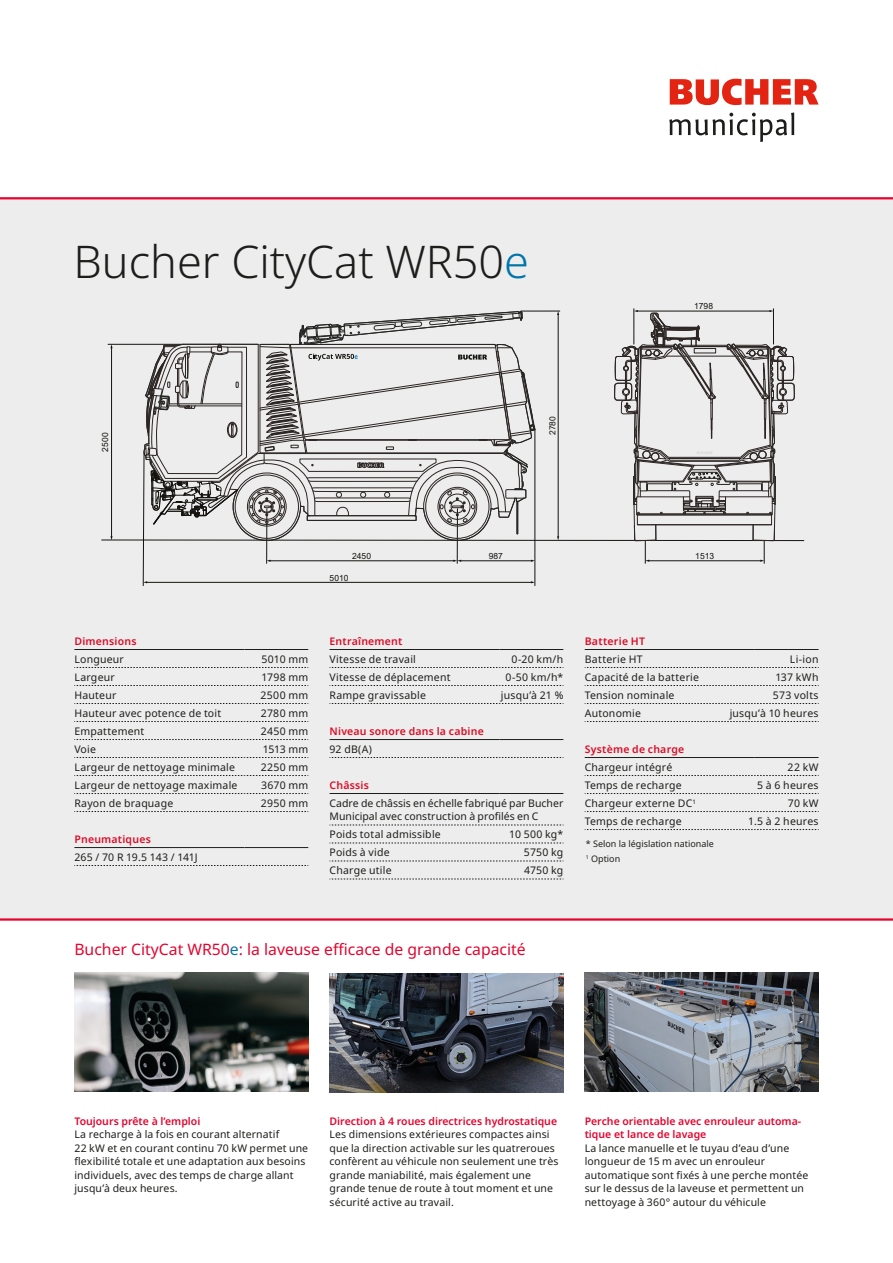
<style>
.page{position:relative;width:893px;height:1263px;background:#fff}
.page>*{position:absolute;margin:0;border:0;box-sizing:border-box;transform-origin:0 0}
.Headline_30_32{font:300 45px "Noto Sans";color:#1d1d1b}
.Headline_small_10_13{font:15.75px "Noto Sans";color:#e4042e}
.Text_7_9pt{font:10.5px/13.5px "Noto Sans";letter-spacing:.01em;color:#1d1d1b}
.LINE_left_7_9pt{font:10.5px "Noto Sans";letter-spacing:.02em;color:#1d1d1b}
.Caption_header_7_10{font:600 10.5px/13.5px "Noto Sans";color:#e4042e}
.HEAD_Column_Title_7_9pt_left{font:600 10.5px "Noto Sans";letter-spacing:.02em;color:#dc0c26}
.LINE_right_7_9pt{font:10.5px "Noto Sans";letter-spacing:.02em;color:#1d1d1b}
.LINE_left_7_9pt-2{font:10.5px "Noto Sans";letter-spacing:-.015em;color:#1d1d1b}
.Caption_copy_7_10{font:9px "Noto Sans";color:#1d1d1b}
.t1{font:8.55px "Arial";color:#13120e}
.s1{color:#0075aa}
</style>
<div class="page">
<div style="left:0;top:199px;width:893px;height:720px;background:#ededed"></div>
<hr style="left:0;top:197px;width:893px;height:2px;background:#e4042e">
<hr style="left:0;top:918px;width:893px;height:3px;background:#e4042e">
<svg style="left:74px;top:667px;width:234px;height:1px"></svg>
<svg style="left:74px;top:685px;width:234px;height:1px"></svg>
<svg style="left:74px;top:703px;width:234px;height:1px"></svg>
<svg style="left:74px;top:721px;width:234px;height:1px"></svg>
<svg style="left:74px;top:739px;width:234px;height:1px"></svg>
<svg style="left:74px;top:757px;width:234px;height:1px"></svg>
<svg style="left:74px;top:775px;width:234px;height:1px"></svg>
<svg style="left:74px;top:793px;width:234px;height:1px"></svg>
<svg style="left:74px;top:811px;width:234px;height:1px"></svg>
<svg style="left:74px;top:865px;width:234px;height:1px"></svg>
<hr style="left:74px;top:649px;width:170px;height:1px;background:#1d1d1b">
<hr style="left:244px;top:649px;width:64px;height:1px;background:#1d1d1b">
<hr style="left:74px;top:847px;width:170px;height:1px;background:#1d1d1b">
<hr style="left:244px;top:847px;width:64px;height:1px;background:#1d1d1b">
<svg style="left:330px;top:667px;width:234px;height:1px"></svg>
<svg style="left:330px;top:685px;width:234px;height:1px"></svg>
<svg style="left:330px;top:703px;width:234px;height:1px"></svg>
<svg style="left:330px;top:757px;width:234px;height:1px"></svg>
<svg style="left:330px;top:825px;width:234px;height:1px"></svg>
<svg style="left:330px;top:843px;width:234px;height:1px"></svg>
<svg style="left:330px;top:861px;width:234px;height:1px"></svg>
<svg style="left:330px;top:879px;width:234px;height:1px"></svg>
<hr style="left:330px;top:649px;width:170px;height:1px;background:#1d1d1b">
<hr style="left:500px;top:649px;width:63px;height:1px;background:#1d1d1b">
<hr style="left:330px;top:739px;width:170px;height:1px;background:#1d1d1b">
<hr style="left:500px;top:739px;width:63px;height:1px;background:#1d1d1b">
<hr style="left:330px;top:793px;width:170px;height:1px;background:#1d1d1b">
<hr style="left:500px;top:793px;width:63px;height:1px;background:#1d1d1b">
<svg style="left:585px;top:667px;width:234px;height:1px"></svg>
<svg style="left:585px;top:685px;width:234px;height:1px"></svg>
<svg style="left:585px;top:703px;width:234px;height:1px"></svg>
<svg style="left:585px;top:721px;width:234px;height:1px"></svg>
<svg style="left:585px;top:775px;width:234px;height:1px"></svg>
<svg style="left:585px;top:793px;width:234px;height:1px"></svg>
<svg style="left:585px;top:811px;width:234px;height:1px"></svg>
<svg style="left:585px;top:829px;width:234px;height:1px"></svg>
<hr style="left:585px;top:649px;width:170px;height:1px;background:#1d1d1b">
<hr style="left:755px;top:649px;width:64px;height:1px;background:#1d1d1b">
<hr style="left:585px;top:757px;width:170px;height:1px;background:#1d1d1b">
<hr style="left:755px;top:757px;width:64px;height:1px;background:#1d1d1b">
<img style="left:74px;top:973px;width:234px;height:119px">
<img style="left:585px;top:973px;width:234px;height:119px">
<img style="left:330px;top:973px;width:233px;height:119px">
<hr style="left:634px;top:309px;width:1px;height:35px;background:#14130f">
<hr style="left:773px;top:309px;width:1px;height:35px;background:#14130f">
<svg style="left:101px;top:310px;width:703px;height:276px"></svg>
<svg style="left:670px;top:79px;width:149px;height:26px"></svg>
<svg style="left:669px;top:113px;width:125px;height:29px"></svg>
<p class="Headline_30_32" style="left:74px;top:230px;width:457px">Bucher CityCat WR50<span class="s1">e</span></p>
<p class="t1" style="left:694px;top:300px;width:20px">1798</p>
<p class="t1" style="left:99px;top:452px;width:20px;rotate:-90deg">2500</p>
<p class="t1" style="left:547px;top:435px;width:20px;rotate:-90deg">2780</p>
<p class="t1" style="left:352px;top:550px;width:20px">2450</p>
<p class="t1" style="left:489px;top:550px;width:16px">987</p>
<p class="t1" style="left:330px;top:572px;width:20px">5010</p>
<p class="t1" style="left:695px;top:550px;width:20px">1513</p>
<p class="HEAD_Column_Title_7_9pt_left" style="left:74px;top:634px;width:64px">Dimensions</p>
<p class="LINE_left_7_9pt" style="left:74px;top:652px;width:51px">Longueur</p>
<p class="LINE_right_7_9pt" style="left:261px;top:652px;width:48px">5010 mm</p>
<p class="LINE_left_7_9pt" style="left:74px;top:670px;width:42px">Largeur</p>
<p class="LINE_right_7_9pt" style="left:262px;top:670px;width:48px">1798 mm</p>
<p class="LINE_left_7_9pt" style="left:74px;top:688px;width:43px">Hauteur</p>
<p class="LINE_right_7_9pt" style="left:261px;top:688px;width:49px">2500 mm</p>
<p class="LINE_left_7_9pt" style="left:74px;top:706px;width:148px">Hauteur avec potence de toit</p>
<p class="LINE_right_7_9pt" style="left:261px;top:706px;width:49px">2780 mm</p>
<p class="LINE_left_7_9pt" style="left:74px;top:724px;width:72px">Empattement</p>
<p class="LINE_right_7_9pt" style="left:261px;top:724px;width:49px">2450 mm</p>
<p class="LINE_left_7_9pt" style="left:74px;top:742px;width:23px">Voie</p>
<p class="LINE_right_7_9pt" style="left:263px;top:742px;width:47px">1513 mm</p>
<p class="LINE_left_7_9pt" style="left:74px;top:760px;width:162px">Largeur de nettoyage minimale</p>
<p class="LINE_right_7_9pt" style="left:261px;top:760px;width:49px">2250 mm</p>
<p class="LINE_left_7_9pt" style="left:74px;top:778px;width:165px">Largeur de nettoyage maximale</p>
<p class="LINE_right_7_9pt" style="left:261px;top:778px;width:49px">3670 mm</p>
<p class="LINE_left_7_9pt" style="left:74px;top:796px;width:100px">Rayon de braquage</p>
<p class="LINE_right_7_9pt" style="left:261px;top:796px;width:49px">2950 mm</p>
<p class="HEAD_Column_Title_7_9pt_left" style="left:74px;top:832px;width:78px">Pneumatiques</p>
<p class="LINE_left_7_9pt-2" style="left:74px;top:850px;width:125px">265 / 70 R 19.5 143 / 141J</p>
<p class="HEAD_Column_Title_7_9pt_left" style="left:330px;top:634px;width:74px">Entraînement</p>
<p class="Text_7_9pt" style="left:330px;top:653px;width:88px">Vitesse de travail</p>
<p class="Text_7_9pt" style="left:512px;top:653px;width:53px">0-20 km/h</p>
<p class="Text_7_9pt" style="left:330px;top:671px;width:123px">Vitesse de déplacement</p>
<p class="Text_7_9pt" style="left:505px;top:671px;width:60px">0-50 km/h*</p>
<p class="Text_7_9pt" style="left:330px;top:689px;width:98px">Rampe gravissable</p>
<p class="Text_7_9pt" style="left:501px;top:689px;width:64px">jusqu’à 21 %</p>
<p class="HEAD_Column_Title_7_9pt_left" style="left:330px;top:724px;width:156px">Niveau sonore dans la cabine</p>
<p class="Text_7_9pt" style="left:330px;top:743px;width:44px">92 dB(A)</p>
<p class="HEAD_Column_Title_7_9pt_left" style="left:330px;top:778px;width:41px">Châssis</p>
<p class="Text_7_9pt" style="left:330px;top:797px;width:235px">Cadre de châssis en échelle fabriqué par Bucher<br>Municipal avec construction à profilés en C</p>
<p class="Text_7_9pt" style="left:330px;top:828px;width:113px">Poids total admissible</p>
<p class="Text_7_9pt" style="left:509px;top:828px;width:56px">10 500 kg*</p>
<p class="Text_7_9pt" style="left:330px;top:846px;width:62px">Poids à vide</p>
<p class="Text_7_9pt" style="left:524px;top:846px;width:41px">5750 kg</p>
<p class="Text_7_9pt" style="left:330px;top:864px;width:64px">Charge utile</p>
<p class="Text_7_9pt" style="left:524px;top:864px;width:41px">4750 kg</p>
<p class="HEAD_Column_Title_7_9pt_left" style="left:585px;top:634px;width:62px">Batterie HT</p>
<p class="Text_7_9pt" style="left:585px;top:653px;width:59px">Batterie HT</p>
<p class="Text_7_9pt" style="left:790px;top:653px;width:30px">Li-ion</p>
<p class="Text_7_9pt" style="left:585px;top:671px;width:116px">Capacité de la batterie</p>
<p class="Text_7_9pt" style="left:775px;top:671px;width:45px">137 kWh</p>
<p class="Text_7_9pt" style="left:585px;top:689px;width:91px">Tension nominale</p>
<p class="Text_7_9pt" style="left:773px;top:689px;width:47px">573 volts</p>
<p class="Text_7_9pt" style="left:585px;top:707px;width:58px">Autonomie</p>
<p class="Text_7_9pt" style="left:730px;top:707px;width:90px">jusqu’à 10 heures</p>
<p class="HEAD_Column_Title_7_9pt_left" style="left:585px;top:742px;width:101px">Système de charge</p>
<p class="Text_7_9pt" style="left:585px;top:761px;width:89px">Chargeur intégré</p>
<p class="Text_7_9pt" style="left:788px;top:761px;width:32px">22 kW</p>
<p class="Text_7_9pt" style="left:585px;top:779px;width:99px">Temps de recharge</p>
<p class="Text_7_9pt" style="left:757px;top:779px;width:63px">5 à 6 heures</p>
<p class="Text_7_9pt" style="left:585px;top:797px;width:113px">Chargeur externe DC<sup>1</sup></p>
<p class="Text_7_9pt" style="left:788px;top:797px;width:32px">70 kW</p>
<p class="Text_7_9pt" style="left:585px;top:815px;width:99px">Temps de recharge</p>
<p class="Text_7_9pt" style="left:748px;top:815px;width:72px">1.5 à 2 heures</p>
<p class="Caption_copy_7_10" style="left:586px;top:838px;width:130px">* Selon la législation nationale</p>
<p class="Caption_copy_7_10" style="left:586px;top:853px;width:36px"><sup>1</sup> Option</p>
<p class="Headline_small_10_13" style="left:74px;top:938px;width:453px">Bucher CityCat WR50<span class="s1">e</span>: la laveuse efficace de grande capacité</p>
<p class="Caption_header_7_10" style="left:74px;top:1114px;width:127px">Toujours prête à l’emploi</p>
<p class="Text_7_9pt" style="left:74px;top:1128px;width:235px">La recharge à la fois en courant alternatif<br>22 kW et en courant continu 70 kW permet une flexibilité totale et une adaptation aux besoins individuels, avec des temps de charge allant jusqu’à deux heures.</p>
<p class="Caption_header_7_10" style="left:330px;top:1114px;width:229px">Direction à 4 roues directrices hydrostatique</p>
<p class="Text_7_9pt" style="left:330px;top:1128px;width:230px">Les dimensions extérieures compactes ainsi que la direction activable sur les quatreroues confèrent au véhicule non seulement une très grande maniabilité, mais également une grande tenue de route à tout moment et une sécurité active au travail.</p>
<p class="Caption_header_7_10" style="left:585px;top:1114px;width:218px">Perche orientable avec enrouleur automa&shy;tique et lance de lavage</p>
<p class="Text_7_9pt" style="left:585px;top:1141px;width:206px">La lance manuelle et le tuyau d’eau d’une longueur de 15 m avec un enrouleur</p>
<p class="Text_7_9pt" style="left:585px;top:1168px;width:225px">automatique sont fixés à une perche montée</p>
<p class="Text_7_9pt" style="left:585px;top:1182px;width:221px">sur le dessus de la laveuse et permettent un nettoyage à 360° autour du véhicule</p>
</div>
